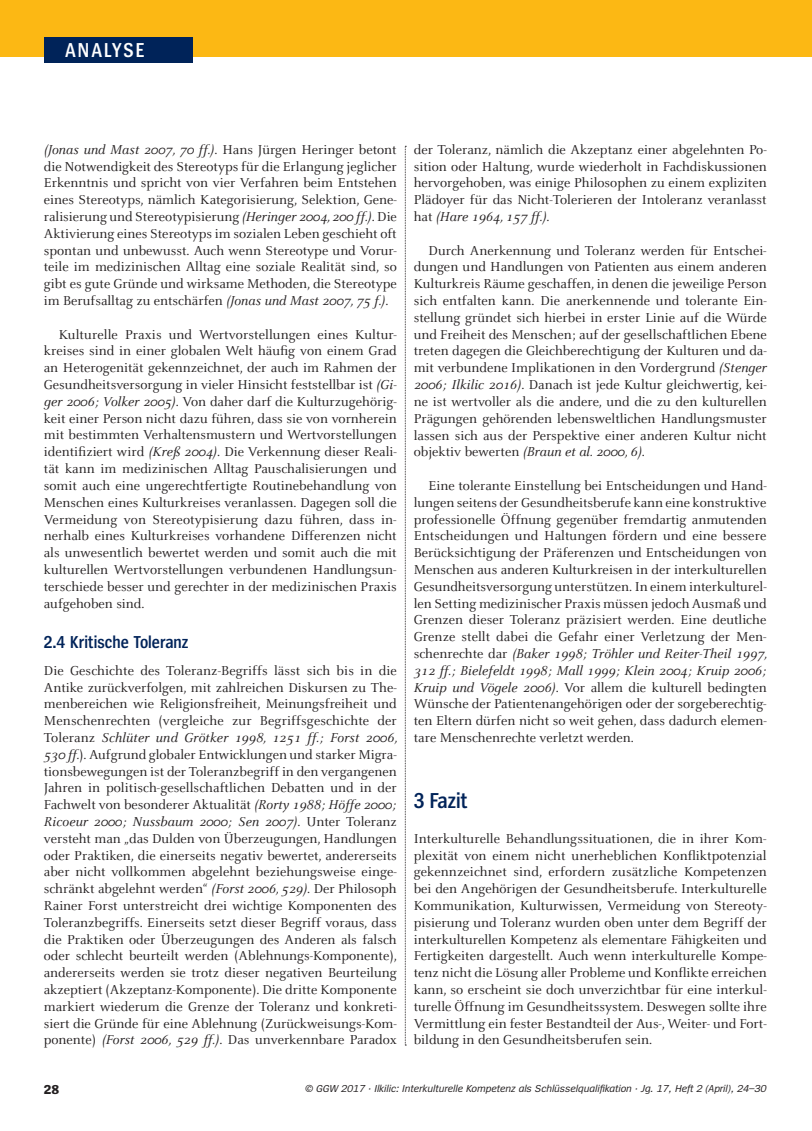
<style>
.page{position:relative;width:812px;height:1131px;background:#fff}
.page>*{position:absolute;margin:0;border:0;box-sizing:border-box;transform-origin:0 0}
.t1{font:600 22.5px "Spiegel Cd";color:#002359}
.t2{font:600 21px "Spiegel Cd";letter-spacing:.1em;color:#fff}
.t3{font:600 18px "Spiegel Cd";color:#002359}
.t4{font:14.25px/16.8px "Celeste";color:#231f20;text-align:justify}
.t5{font:700 13.5px "Spiegel";color:#231f20}
.t6{font:italic 10.5px "Spiegel";color:#231f20}
.s1{font-style:italic}
</style>
<div class="page">
<div style="left:0;top:0;width:809px;height:57px;background:#fcb814"></div>
<hr style="left:809px;top:0;width:3px;height:57px;background:#fcb814">
<div style="left:44px;top:37px;width:149px;height:26px;background:#002359"></div>
<svg style="left:405px;top:146px;width:1px;height:899px"></svg>
<h2 class="t2" style="left:65px;top:40px;width:81px">ANALYSE</h2>
<p class="t4" style="left:44px;top:141px;width:355px"><span class="s1">(Jonas und Mast 2007, 70 ff.)</span>. Hans Jürgen Heringer betont die Notwendigkeit des Stereotyps für die Erlangung jeglicher Erkenntnis und spricht von vier Verfahren beim Entstehen eines Stereotyps, nämlich Kategorisierung, Selektion, Gene&shy;ralisierung und Stereotypisierung <span class="s1">(Heringer 2004, 200 ff.)</span>. Die Aktivierung eines Stereotyps im sozialen Leben geschieht oft spontan und unbewusst. Auch wenn Stereotype und Vorur&shy;teile im medizinischen Alltag eine soziale Realität sind, so gibt es gute Gründe und wirksame Methoden, die Stereotype im Berufsalltag zu entschärfen <span class="s1">(Jonas und Mast 2007, 75 f.)</span>.</p>
<p class="t4" style="left:44px;top:326px;width:354px;text-indent:15px">Kulturelle Praxis und Wertvorstellungen eines Kultur&shy;kreises sind in einer globalen Welt häufig von einem Grad an Heterogenität gekennzeichnet, der auch im Rahmen der Gesundheitsversorgung in vieler Hinsicht feststellbar ist <span class="s1">(Gi&shy;ger 2006; Volker 2005)</span>. Von daher darf die Kulturzugehörig&shy;keit einer Person nicht dazu führen, dass sie von vornherein mit bestimmten Verhaltensmustern und Wertvorstellungen identifiziert wird <span class="s1">(Kreß 2004)</span>. Die Verkennung dieser Reali&shy;tät kann im medizinischen Alltag Pauschalisierungen und somit auch eine ungerechtfertigte Routinebehandlung von Menschen eines Kulturkreises veranlassen. Dagegen soll die Vermeidung von Stereotypisierung dazu führen, dass in&shy;nerhalb eines Kulturkreises vorhandene Differenzen nicht als unwesentlich bewertet werden und somit auch die mit kulturellen Wertvorstellungen verbundenen Handlungsun&shy;terschiede besser und gerechter in der medizinischen Praxis aufgehoben sind.</p>
<p class="t3" style="left:44px;top:633px;width:146px">2.4 Kritische Toleranz</p>
<p class="t4" style="left:44px;top:662px;width:355px">Die Geschichte des Toleranz-Begriffs lässt sich bis in die Antike zurückverfolgen, mit zahlreichen Diskursen zu The&shy;menbereichen wie Religionsfreiheit, Meinungsfreiheit und Menschenrechten (vergleiche zur Begriffsgeschichte der Toleranz <span class="s1">Schlüter und Grötker 1998, 1251 ff.; Forst 2006, 530 ff.</span>). Aufgrund globaler Entwicklungen und starker Migra&shy;tionsbewegungen ist der Toleranzbegriff in den vergangenen Jahren in politisch-gesellschaftlichen Debatten und in der Fachwelt von besonderer Aktualität <span class="s1">(Rorty 1988; Höffe 2000; Ricoeur 2000; Nussbaum 2000; Sen 2007)</span>. Unter Toleranz versteht man „das Dulden von Überzeugungen, Handlungen oder Praktiken, die einerseits negativ bewertet, andererseits aber nicht vollkommen abgelehnt beziehungsweise einge&shy;schränkt abgelehnt werden“ <span class="s1">(Forst 2006, 529)</span>. Der Philosoph Rainer Forst unterstreicht drei wichtige Komponenten des Toleranzbegriffs. Einerseits setzt dieser Begriff voraus, dass die Praktiken oder Überzeugungen des Anderen als falsch oder schlecht beurteilt werden (Ablehnungs-Komponente), andererseits werden sie trotz dieser negativen Beurteilung akzeptiert (Akzeptanz-Komponente). Die dritte Komponente markiert wiederum die Grenze der Toleranz und konkreti&shy;siert die Gründe für eine Ablehnung (Zurückweisungs-Kom&shy;ponente) <span class="s1">(Forst 2006, 529 ff.)</span>. Das unverkennbare Paradox</p>
<p class="t4" style="left:414px;top:141px;width:354px">der Toleranz, nämlich die Akzeptanz einer abgelehnten Po&shy;sition oder Haltung, wurde wiederholt in Fachdiskussionen hervorgehoben, was einige Philosophen zu einem expliziten Plädoyer für das Nicht-Tolerieren der Intoleranz veranlasst hat <span class="s1">(Hare 1964, 157 ff.)</span>.</p>
<p class="t4" style="left:414px;top:242px;width:355px;text-indent:15px">Durch Anerkennung und Toleranz werden für Entschei&shy;dungen und Handlungen von Patienten aus einem anderen Kulturkreis Räume geschaffen, in denen die jeweilige Person sich entfalten kann. Die anerkennende und tolerante Ein&shy;stellung gründet sich hierbei in erster Linie auf die Würde und Freiheit des Menschen; auf der gesellschaftlichen Ebene treten dagegen die Gleichberechtigung der Kulturen und da&shy;mit verbundene Implikationen in den Vordergrund <span class="s1">(Stenger 2006; Ilkilic 2016)</span>. Danach ist jede Kultur gleichwertig, kei&shy;ne ist wertvoller als die andere, und die zu den kulturellen Prägungen gehörenden lebensweltlichen Handlungsmuster lassen sich aus der Perspektive einer anderen Kultur nicht objektiv bewerten <span class="s1">(Braun et al. 2000, 6)</span>.</p>
<p class="t4" style="left:414px;top:477px;width:355px;text-indent:15px">Eine tolerante Einstellung bei Entscheidungen und Hand&shy;lungen seitens der Gesundheitsberufe kann eine konstruktive professionelle Öffnung gegenüber fremdartig anmutenden Entscheidungen und Haltungen fördern und eine bessere Berücksichtigung der Präferenzen und Entscheidungen von Menschen aus anderen Kulturkreisen in der interkulturellen Gesundheitsversorgung unterstützen. In einem interkulturel&shy;len Setting medizinischer Praxis müssen jedoch Ausmaß und Grenzen dieser Toleranz präzisiert werden. Eine deutliche Grenze stellt dabei die Gefahr einer Verletzung der Men&shy;schenrechte dar <span class="s1">(Baker 1998; Tröhler und Reiter-Theil 1997, 312 ff.; Bielefeldt 1998; Mall 1999; Klein 2004; Kruip 2006; Kruip und Vögele 2006)</span>. Vor allem die kulturell bedingten Wünsche der Patientenangehörigen oder der sorgeberechtig&shy;ten Eltern dürfen nicht so weit gehen, dass dadurch elemen&shy;tare Menschenrechte verletzt werden.</p>
<h1 class="t1" style="left:414px;top:790px;width:55px">3 Fazit</h1>
<p class="t4" style="left:414px;top:830px;width:355px">Interkulturelle Behandlungssituationen, die in ihrer Kom&shy;plexität von einem nicht unerheblichen Konfliktpotenzial gekennzeichnet sind, erfordern zusätzliche Kompetenzen bei den Angehörigen der Gesundheitsberufe. Interkulturelle Kommunikation, Kulturwissen, Vermeidung von Stereoty&shy;pisierung und Toleranz wurden oben unter dem Begriff der interkulturellen Kompetenz als elementare Fähigkeiten und Fertigkeiten dargestellt. Auch wenn interkulturelle Kompe&shy;tenz nicht die Lösung aller Probleme und Konflikte erreichen kann, so erscheint sie doch unverzichtbar für eine interkul&shy;turelle Öffnung im Gesundheitssystem. Deswegen sollte ihre Vermittlung ein fester Bestandteil der Aus-, Weiter- und Fort&shy;bildung in den Gesundheitsberufen sein.</p>
<p class="t5" style="left:44px;top:1083px;width:17px">28</p>
<p class="t6" style="left:305px;top:1083px;width:463px">© GGW 2017 · Ilkilic: Interkulturelle Kompetenz als Schlüsselqualifikation · Jg. 17, Heft 2 (April), 24–30</p>
</div>
